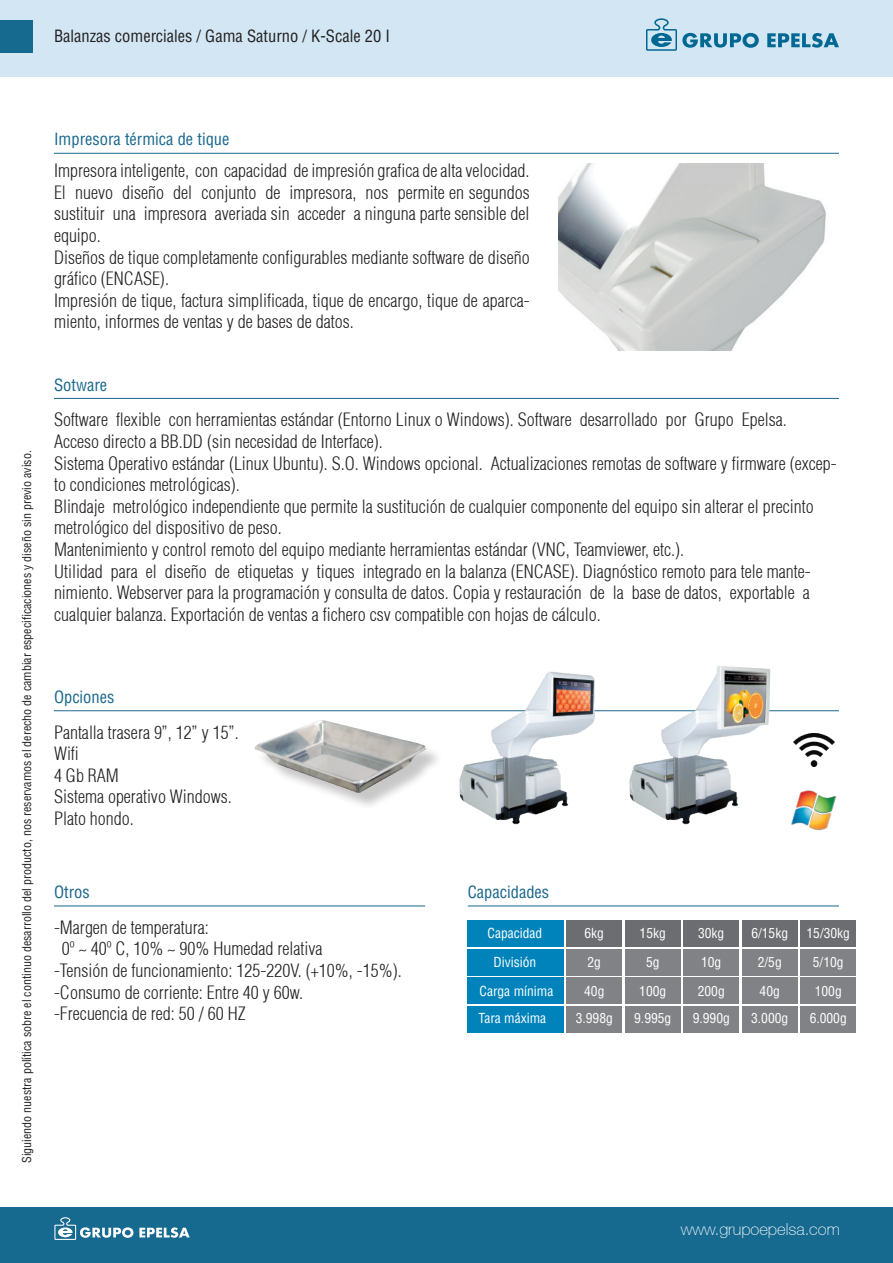
<style>
.page{position:relative;width:893px;height:1263px;background:#fff}
.page>*{position:absolute;margin:0;border:0;box-sizing:border-box;transform-origin:0 0}
.Parrafo_Texto{font:300 condensed 18px/21.6px "Helvetica";color:#231f20}
.t1{font:condensed 16.5px "Helvetica";color:#19678c}
.t2{font:condensed 16.5px "Helvetica";color:#231f20}
.t3{font:100 16.5px "Helvetica 35";color:#fff}
.t4{font:condensed 13.5px "Helvetica";color:#fff}
.t5{font:condensed 12px "Helvetica";color:#231f20}
</style>
<div class="page">
<div style="left:0;top:0;width:893px;height:76px;background:#d2e6f3"></div>
<div style="left:0;top:21px;width:33px;height:32px;background:#16698f"></div>
<div style="left:0;top:1208px;width:893px;height:55px;background:#16698f"></div>
<svg style="left:54px;top:1217px;width:136px;height:23px"></svg>
<svg style="left:646px;top:18px;width:193px;height:33px"></svg>
<hr style="left:54px;top:710px;width:785px;height:1px;background:#19678c">
<hr style="left:54px;top:153px;width:785px;height:1px;background:#19678c">
<div style="left:257px;top:723px;width:187px;height:88px;background:#231f20;opacity:.25"></div>
<img style="left:254px;top:720px;width:176px;height:76px">
<img style="left:558px;top:164px;width:268px;height:186px">
<img style="left:457px;top:671px;width:145px;height:154px">
<img style="left:627px;top:666px;width:145px;height:159px">
<hr style="left:54px;top:398px;width:785px;height:1px;background:#19678c">
<img style="left:794px;top:734px;width:41px;height:32px">
<img style="left:792px;top:790px;width:45px;height:40px">
<hr style="left:54px;top:906px;width:371px;height:1px;background:#19678c">
<hr style="left:468px;top:906px;width:371px;height:1px;background:#19678c">
<div style="left:468px;top:920px;width:96px;height:26px;background:#0083ba"></div>
<div style="left:567px;top:920px;width:55px;height:26px;background:#6c6d70"></div>
<div style="left:625px;top:920px;width:56px;height:26px;background:#6c6d70"></div>
<div style="left:683px;top:920px;width:56px;height:26px;background:#6c6d70"></div>
<div style="left:742px;top:920px;width:55px;height:26px;background:#6c6d70"></div>
<div style="left:800px;top:920px;width:56px;height:26px;background:#6c6d70"></div>
<div style="left:468px;top:949px;width:96px;height:26px;background:#0083ba"></div>
<div style="left:567px;top:949px;width:55px;height:26px;background:#808285"></div>
<div style="left:625px;top:949px;width:56px;height:26px;background:#808285"></div>
<div style="left:683px;top:949px;width:56px;height:26px;background:#808285"></div>
<div style="left:742px;top:949px;width:55px;height:26px;background:#808285"></div>
<div style="left:800px;top:949px;width:56px;height:26px;background:#808285"></div>
<div style="left:468px;top:978px;width:96px;height:26px;background:#0083ba"></div>
<div style="left:567px;top:978px;width:55px;height:26px;background:#808285"></div>
<div style="left:625px;top:978px;width:56px;height:26px;background:#808285"></div>
<div style="left:683px;top:978px;width:56px;height:26px;background:#808285"></div>
<div style="left:742px;top:978px;width:55px;height:26px;background:#808285"></div>
<div style="left:800px;top:978px;width:56px;height:26px;background:#808285"></div>
<div style="left:468px;top:1006px;width:96px;height:27px;background:#0083ba"></div>
<div style="left:567px;top:1006px;width:55px;height:27px;background:#808285"></div>
<div style="left:625px;top:1006px;width:56px;height:27px;background:#808285"></div>
<div style="left:683px;top:1006px;width:56px;height:27px;background:#808285"></div>
<div style="left:742px;top:1006px;width:55px;height:27px;background:#808285"></div>
<div style="left:800px;top:1006px;width:56px;height:27px;background:#808285"></div>
<p class="t2" style="left:54px;top:26px;width:337px">Balanzas comerciales / Gama Saturno / K-Scale 20 I</p>
<p class="t5" style="left:19px;top:1163px;width:714px;rotate:-90deg">Siguiendo nuestra política sobre el continuo desarrollo del producto, nos reservamos el derecho de cambiar especificaciones y diseño sin previo aviso.</p>
<p class="t1" style="left:54px;top:129px;width:177px">Impresora térmica de tique</p>
<p class="Parrafo_Texto" style="left:54px;top:160px;width:477px">Impresora inteligente, con capacidad de impresión grafica de alta velocidad.</p>
<p class="Parrafo_Texto" style="left:54px;top:181px;width:477px;text-align:justify">El nuevo diseño del conjunto de impresora, nos permite en segundos sustituir una impresora averiada sin acceder a ninguna parte sensible del equipo.</p>
<p class="Parrafo_Texto" style="left:54px;top:246px;width:477px">Diseños de tique completamente configurables mediante software de diseño gráfico (ENCASE).</p>
<p class="Parrafo_Texto" style="left:54px;top:289px;width:477px">Impresión de tique, factura simplificada, tique de encargo, tique de aparca&shy;miento, informes de ventas y de bases de datos.</p>
<p class="t1" style="left:54px;top:374px;width:55px">Sotware</p>
<p class="Parrafo_Texto" style="left:54px;top:409px;width:734px">Software flexible con herramientas estándar (Entorno Linux o Windows). Software desarrollado por Grupo Epelsa.<br>Acceso directo a BB.DD (sin necesidad de Interface).</p>
<p class="Parrafo_Texto" style="left:54px;top:452px;width:784px">Sistema Operativo estándar (Linux Ubuntu). S.O. Windows opcional. Actualizaciones remotas de software y firmware (excep&shy;to condiciones metrológicas).<br>Blindaje metrológico independiente que permite la sustitución de cualquier componente del equipo sin alterar el precinto metrológico del dispositivo de peso.<br>Mantenimiento y control remoto del equipo mediante herramientas estándar (VNC, Teamviewer, etc.).</p>
<p class="Parrafo_Texto" style="left:54px;top:560px;width:758px;text-align:justify">Utilidad para el diseño de etiquetas y tiques integrado en la balanza (ENCASE). Diagnóstico remoto para tele mante&shy;nimiento. Webserver para la programación y consulta de datos. Copia y restauración de la base de datos, exportable a cualquier balanza. Exportación de ventas a fichero csv compatible con hojas de cálculo.</p>
<p class="t1" style="left:54px;top:686px;width:62px">Opciones</p>
<p class="Parrafo_Texto" style="left:54px;top:721px;width:186px">Pantalla trasera 9”, 12” y 15”.</p>
<p class="Parrafo_Texto" style="left:54px;top:743px;width:179px">Wifi<br>4 Gb RAM<br>Sistema operativo Windows.</p>
<p class="Parrafo_Texto" style="left:54px;top:808px;width:81px">Plato hondo.</p>
<p class="t1" style="left:54px;top:882px;width:37px">Otros</p>
<p class="t1" style="left:468px;top:882px;width:83px">Capacidades</p>
<p class="t4" style="left:487px;top:924px;width:56px">Capacidad</p>
<p class="t4" style="left:584px;top:924px;width:21px">6kg</p>
<p class="t4" style="left:587px;top:953px;width:15px">2g</p>
<p class="Parrafo_Texto" style="left:62px;top:916px;width:262px;text-indent:-8px">-Margen de temperatura:<br>0º ~ 40º C, 10% ~ 90% Humedad relativa</p>
<p class="Parrafo_Texto" style="left:54px;top:960px;width:349px">-Tensión de funcionamiento: 125-220V. (+10%, -15%).</p>
<p class="Parrafo_Texto" style="left:54px;top:981px;width:251px">-Consumo de corriente: Entre 40 y 60w.</p>
<p class="Parrafo_Texto" style="left:54px;top:1003px;width:193px">-Frecuencia de red: 50 / 60 HZ</p>
<p class="t4" style="left:640px;top:924px;width:28px">15kg</p>
<p class="t4" style="left:698px;top:924px;width:28px">30kg</p>
<p class="t4" style="left:751px;top:924px;width:38px">6/15kg</p>
<p class="t4" style="left:806px;top:924px;width:45px">15/30kg</p>
<p class="t4" style="left:493px;top:953px;width:44px">División</p>
<p class="t4" style="left:480px;top:982px;width:75px">Carga mínima</p>
<p class="t4" style="left:479px;top:1010px;width:69px">Tara máxima</p>
<p class="t4" style="left:646px;top:953px;width:15px">5g</p>
<p class="t4" style="left:701px;top:953px;width:22px">10g</p>
<p class="t4" style="left:698px;top:982px;width:28px">200g</p>
<p class="t4" style="left:693px;top:1010px;width:39px">9.990g</p>
<p class="t4" style="left:751px;top:1010px;width:39px">3.000g</p>
<p class="t4" style="left:758px;top:953px;width:26px">2/5g</p>
<p class="t4" style="left:813px;top:953px;width:32px">5/10g</p>
<p class="t4" style="left:815px;top:982px;width:28px">100g</p>
<p class="t4" style="left:810px;top:1010px;width:39px">6.000g</p>
<p class="t4" style="left:584px;top:982px;width:22px">40g</p>
<p class="t4" style="left:576px;top:1010px;width:39px">3.998g</p>
<p class="t4" style="left:634px;top:1010px;width:39px">9.995g</p>
<p class="t4" style="left:639px;top:982px;width:28px">100g</p>
<p class="t4" style="left:760px;top:982px;width:22px">40g</p>
<p class="t3" style="left:681px;top:1220px;width:160px">www.grupoepelsa.com</p>
</div>
